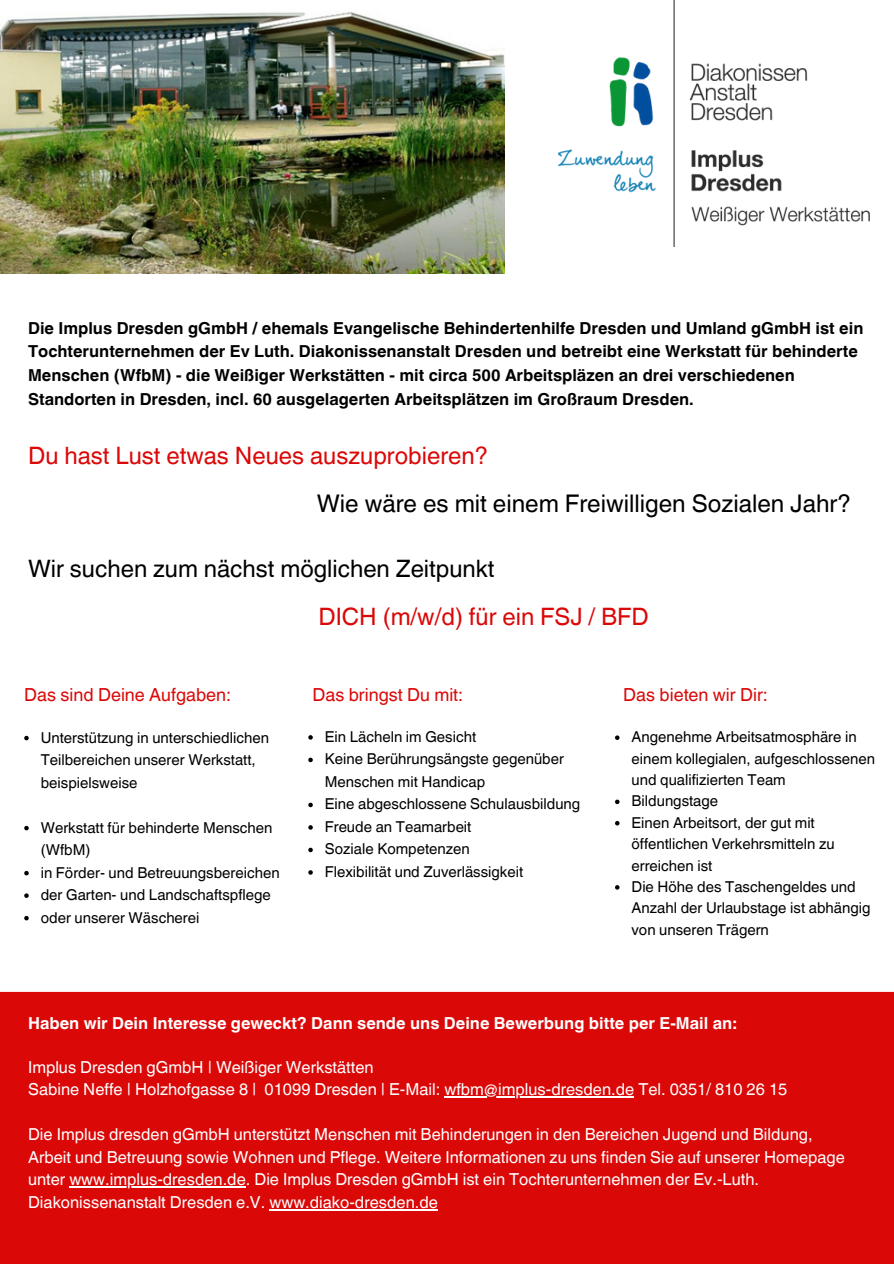
<style>
.page{position:relative;width:894px;height:1264px;background:#fff}
.page>*{position:absolute;margin:0;border:0;box-sizing:border-box;transform-origin:0 0}
.t1{font:24.3px "Helvetica World";color:#000}
.t2{font:24px "Helvetica World";color:#db0808}
.t3{font:24px "Helvetica World";color:#000}
.t4{font:18px "Helvetica World";color:#db0808}
.t5{font:16.5px/22.5px "Helvetica World";color:#fff}
.t6{font:700 16.5px/23.7px "Helvetica World";color:#000}
.t7{font:700 16.5px "Helvetica World";color:#fff}
.t8{font:15px/21.3px "Helvetica World";color:#000}
</style>
<div class="page">
<div style="left:0;top:991px;width:893px;height:272px;background:#db0808"></div>
<img style="left:0;top:12px;width:504px;height:261px">
<img style="left:558px;top:0;width:310px;height:246px">
<svg style="left:24px;top:735px;width:5px;height:5px"></svg>
<svg style="left:24px;top:825px;width:5px;height:5px"></svg>
<svg style="left:24px;top:870px;width:5px;height:5px"></svg>
<svg style="left:24px;top:893px;width:5px;height:4px"></svg>
<svg style="left:24px;top:915px;width:5px;height:5px"></svg>
<svg style="left:308px;top:735px;width:5px;height:4px"></svg>
<svg style="left:308px;top:757px;width:5px;height:5px"></svg>
<svg style="left:308px;top:802px;width:5px;height:5px"></svg>
<svg style="left:308px;top:825px;width:5px;height:4px"></svg>
<svg style="left:308px;top:847px;width:5px;height:5px"></svg>
<svg style="left:308px;top:870px;width:5px;height:4px"></svg>
<svg style="left:615px;top:735px;width:4px;height:5px"></svg>
<svg style="left:615px;top:799px;width:4px;height:5px"></svg>
<svg style="left:615px;top:821px;width:4px;height:4px"></svg>
<svg style="left:615px;top:885px;width:4px;height:4px"></svg>
<hr style="left:444px;top:1096px;width:190px;height:1px;background:#fff">
<hr style="left:69px;top:1186px;width:177px;height:1px;background:#fff">
<hr style="left:269px;top:1209px;width:169px;height:1px;background:#fff">
<p class="t6" style="left:28px;top:314px;width:836px">Die Implus Dresden gGmbH / ehemals Evangelische Behindertenhilfe Dresden und Umland gGmbH ist ein Tochterunternehmen der Ev Luth. Diakonissenanstalt Dresden und betreibt eine Werkstatt für behinderte Menschen (WfbM) - die Weißiger Werkstätten - mit circa 500 Arbeitspläzen an drei verschiedenen Standorten in Dresden, incl. 60 ausgelagerten Arbeitsplätzen im Großraum Dresden.</p>
<p class="t2" style="left:28px;top:442px;width:461px">Du hast Lust etwas Neues auszuprobieren?</p>
<p class="t1" style="left:316px;top:489px;width:535px">Wie wäre es mit einem Freiwilligen Sozialen Jahr?</p>
<p class="t3" style="left:28px;top:554px;width:468px">Wir suchen zum nächst möglichen Zeitpunkt</p>
<h2 class="t2" style="left:318px;top:602px;width:332px">DICH (m/w/d) für ein FSJ / BFD</h2>
<h1 class="t4" style="left:24px;top:684px;width:208px">Das sind Deine Aufgaben:</h1>
<h2 class="t4" style="left:312px;top:684px;width:152px">Das bringst Du mit:</h2>
<h1 class="t4" style="left:623px;top:684px;width:146px">Das bieten wir Dir:</h1>
<h1 class="t8" style="left:41px;top:726px;width:230px;line-height:22.5px">Unterstützung in unterschiedlichen<br>Teilbereichen unserer Werkstatt, beispielsweise</h1>
<h3 class="t8" style="left:41px;top:816px;width:233px;line-height:22.5px">Werkstatt für behinderte Menschen (WfbM)</h3>
<h3 class="t8" style="left:41px;top:861px;width:240px">in Förder- und Betreuungsbereichen</h3>
<h3 class="t8" style="left:41px;top:884px;width:231px">der Garten- und Landschaftspflege</h3>
<p class="t8" style="left:41px;top:906px;width:160px">oder unserer Wäscherei</p>
<p class="t8" style="left:325px;top:726px;width:153px">Ein Lächeln im Gesicht</p>
<p class="t8" style="left:325px;top:748px;width:240px;line-height:22.5px">Keine Berührungsängste gegenüber<br>Menschen mit Handicap</p>
<p class="t8" style="left:325px;top:793px;width:257px">Eine abgeschlossene Schulausbildung</p>
<p class="t8" style="left:325px;top:816px;width:148px">Freude an Teamarbeit</p>
<p class="t8" style="left:325px;top:838px;width:146px">Soziale Kompetenzen</p>
<p class="t8" style="left:325px;top:861px;width:200px">Flexibilität und Zuverlässigkeit</p>
<p class="t8" style="left:631px;top:726px;width:245px">Angenehme Arbeitsatmosphäre in einem kollegialen, aufgeschlossenen und qualifizierten Team</p>
<p class="t8" style="left:631px;top:790px;width:88px">Bildungstage</p>
<p class="t8" style="left:631px;top:812px;width:204px">Einen Arbeitsort, der gut mit öffentlichen Verkehrsmitteln zu erreichen ist</p>
<p class="t8" style="left:631px;top:876px;width:240px">Die Höhe des Taschengeldes und<br>Anzahl der Urlaubstage ist abhängig von unseren Trägern</p>
<p class="t7" style="left:28px;top:1009px;width:710px">Haben wir Dein Interesse geweckt? Dann sende uns Deine Bewerbung bitte per E-Mail an:</p>
<p class="t5" style="left:28px;top:1055px;width:760px">Implus Dresden gGmbH | Weißiger Werkstätten<br>Sabine Neffe | Holzhofgasse 8 | 01099 Dresden | E-Mail: wfbm@implus-dresden.de Tel. 0351/ 810 26 15</p>
<p class="t5" style="left:28px;top:1123px;width:818px">Die Implus dresden gGmbH unterstützt Menschen mit Behinderungen in den Bereichen Jugend und Bildung,<br>Arbeit und Betreuung sowie Wohnen und Pflege. Weitere Informationen zu uns finden Sie auf unserer Homepage unter www.implus-dresden.de. Die Implus Dresden gGmbH ist ein Tochterunternehmen der Ev.-Luth.</p>
<p class="t5" style="left:28px;top:1190px;width:411px">Diakonissenanstalt Dresden e.V. www.diako-dresden.de</p>
</div>
